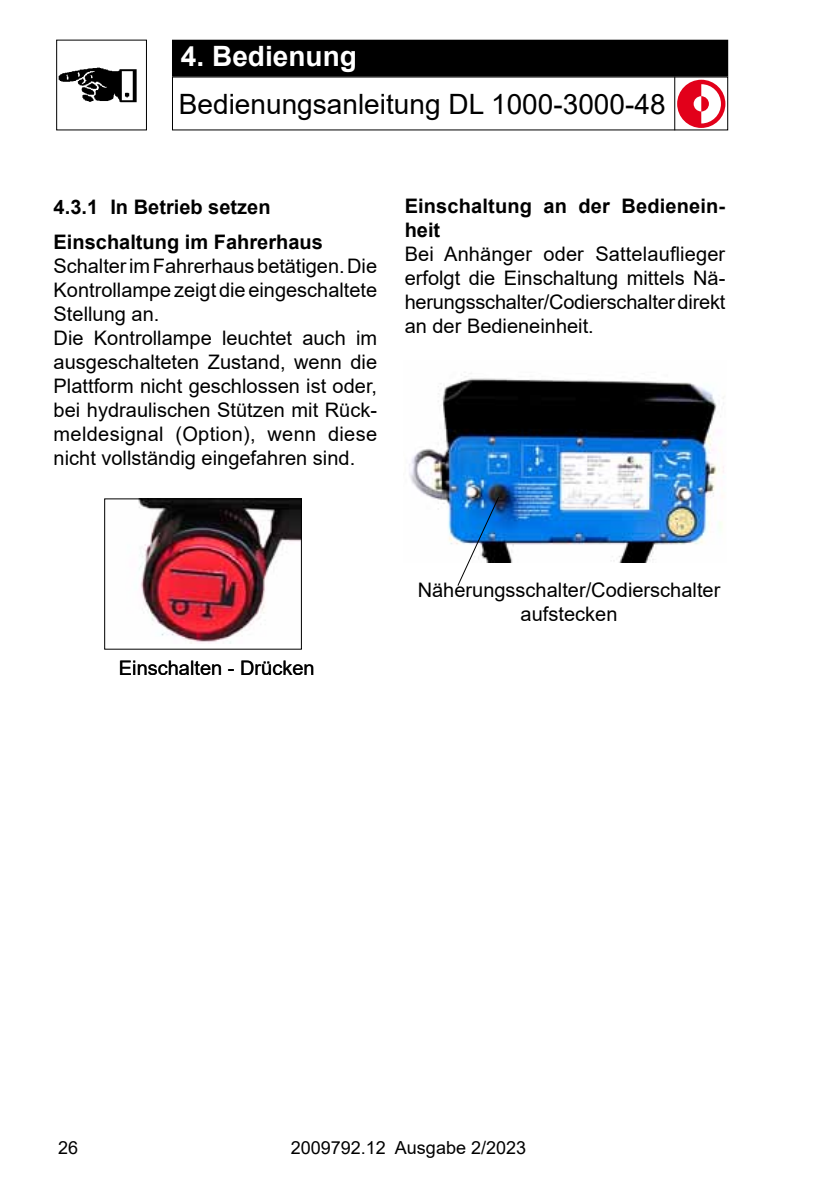
<style>
.page{position:relative;width:840px;height:1191px;background:#fff}
.page>*{position:absolute;margin:0;border:0;box-sizing:border-box;transform-origin:0 0}
.t1{font:28px "Arial";color:#000}
.t2{font:700 28px "Arial";color:#fff}
.t3{font:20px/24px "Arial";color:#000}
.t4{font:700 20px/35.4px "Arial";color:#000}
.t5{font:18px "Arial";color:#000}
</style>
<div class="page">
<div style="left:676px;top:80px;width:49px;height:48px;background:#e2001a;border-radius:50%"></div>
<svg style="left:693px;top:84px;width:27px;height:39px"></svg>
<img style="left:58px;top:67px;width:79px;height:36px">
<img style="left:138px;top:500px;width:161px;height:143px">
<div style="left:104px;top:498px;width:197px;height:151px;border:1px solid #000"></div>
<img style="left:409px;top:376px;width:315px;height:187px">
<div style="left:56px;top:40px;width:91px;height:90px;border:1px solid #000"></div>
<div style="left:172px;top:40px;width:555px;height:36px;background:#000"></div>
<div style="left:172px;top:76px;width:555px;height:54px;border:1px solid #000"></div>
<hr style="left:674px;top:77px;width:1px;height:53px;background:#000">
<svg style="left:457px;top:496px;width:42px;height:90px"></svg>
<h1 class="t2" style="left:181px;top:36px;width:177px">4. Bedienung</h1>
<h1 class="t1" style="left:179px;top:85px;width:488px">Bedienungsanleitung DL 1000-3000-48</h1>
<p class="t4" style="left:54px;top:189px;width:270px">4.3.1 In Betrieb setzen<br>Einschaltung im Fahrerhaus</p>
<p class="t3" style="left:54px;top:254px;width:325px">Schalter im Fahrerhaus betätigen. Die Kontrollampe zeigt die eingeschaltete Stellung an.<br>Die Kontrollampe leuchtet auch im ausgeschalteten Zustand, wenn die Plattform nicht geschlossen ist oder, bei hydraulischen Stützen mit Rück&shy;meldesignal (Option), wenn diese nicht vollständig eingefahren sind.</p>
<p class="t4" style="left:404px;top:194px;width:322px;line-height:24px">Einschaltung an der Bedienein&shy;heit</p>
<p class="t3" style="left:404px;top:241px;width:322px;text-align:justify">Bei Anhänger oder Sattelauflieger erfolgt die Einschaltung mittels Nä&shy;herungsschalter/Codierschalter direkt an der Bedieneinheit.</p>
<p class="t3" style="left:119px;top:655px;width:197px">Einschalten - Drücken</p>
<p class="t3" style="left:417px;top:578px;width:304px;text-align:center">Näherungsschalter/Codierschalter aufstecken</p>
<p class="t5" style="left:58px;top:1135px;width:22px">26</p>
<p class="t5" style="left:290px;top:1134px;width:237px">2009792.12 Ausgabe 2/2023</p>
</div>
